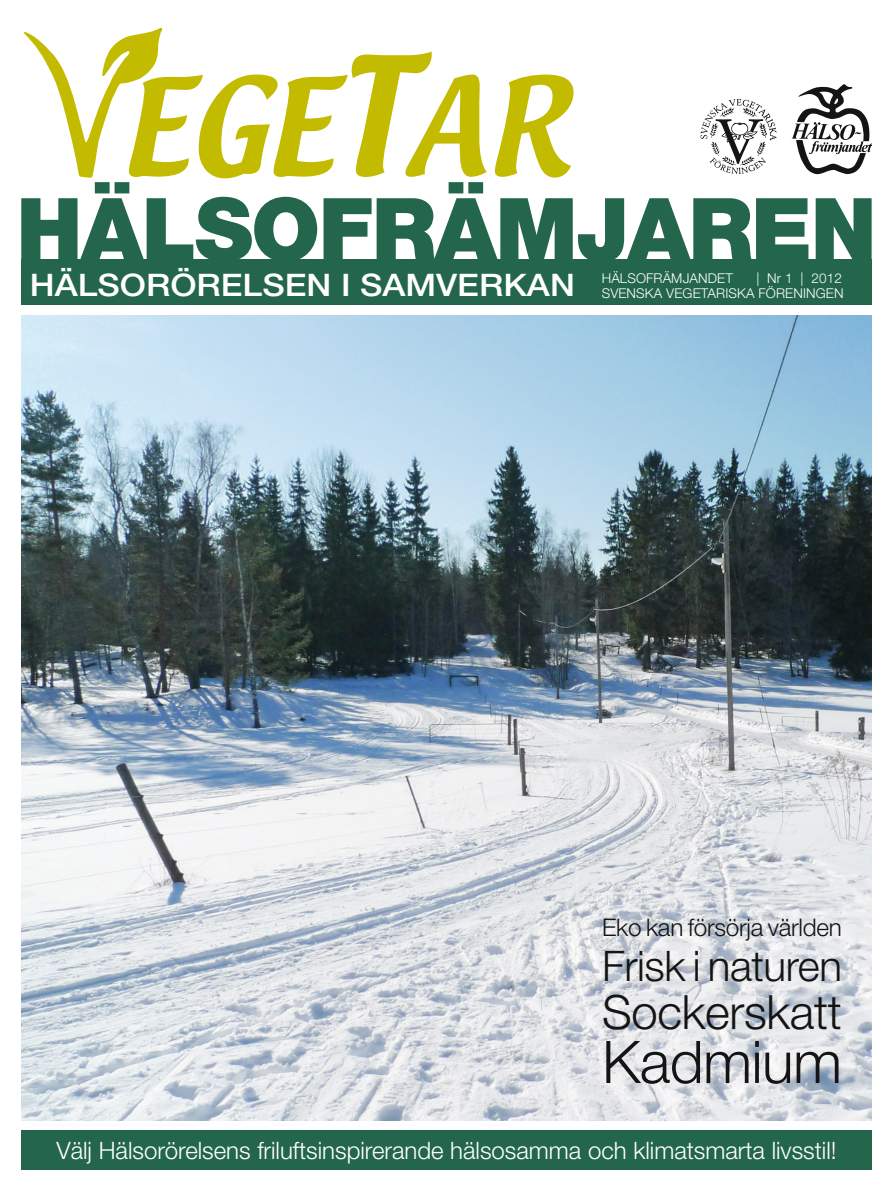
<style>
.page{position:relative;width:893px;height:1191px;background:#fff}
.page>*{position:absolute;margin:0;border:0;box-sizing:border-box;transform-origin:0 0}
.t1{font:118.8px "Textile";color:#c3bb00}
.t2{font:900 87px "Helvetica Neue";letter-spacing:-.02em;color:#23664b}
.t3{font:300 58.8px "Helvetica Neue";letter-spacing:-.01em;color:#131413}
.t4{font:300 47.25px "Helvetica Neue";letter-spacing:-.005em;color:#131413}
.t5{font:300 42.15px "Helvetica Neue";letter-spacing:-.01em;color:#131413}
.t6{font:500 31.05px "Helvetica Neue";color:#fff;scale:1.11 1}
.t7{font:300 24.3px "Helvetica Neue";letter-spacing:-.01em;color:#131413}
.t8{font:300 24px "Helvetica Neue";color:#fff}
.t9{font:300 13.5px/15px "Helvetica Neue";letter-spacing:.01em;color:#fff;text-align:right}
.s1{font-size:144.9px}
</style>
<div class="page">
<img style="left:21px;top:316px;width:851px;height:804px">
<div style="left:21px;top:1130px;width:851px;height:39px;background:#23664b"></div>
<img style="left:700px;top:99px;width:76px;height:75px">
<img style="left:776px;top:84px;width:96px;height:91px">
<img style="left:24px;top:27px;width:139px;height:151px">
<div style="left:21px;top:259px;width:851px;height:46px;background:#23664b"></div>
<h1 class="t1" style="left:119px;top:44px;width:453px">EGE<span class="s1">T</span>AR</h1>
<h2 class="t2" style="left:16px;top:177px;width:862px">HÄLSOFRÄMJAREN</h2>
<p class="t6" style="left:30px;top:266px;width:493px">HÄLSORÖRELSEN I SAMVERKAN</p>
<p class="t9" style="left:602px;top:270px;width:133px">HÄLSOFRÄMJANDET</p>
<p class="t9" style="left:602px;top:270px;width:243px">| Nr 1 | 2012<br>SVENSKA VEGETARISKA FÖRENINGEN</p>
<p class="t7" style="left:602px;top:912px;width:241px">Eko kan försörja världen</p>
<h3 class="t5" style="left:602px;top:940px;width:241px">Frisk i naturen</h3>
<h3 class="t4" style="left:602px;top:983px;width:241px">Sockerskatt</h3>
<h3 class="t3" style="left:602px;top:1026px;width:241px">Kadmium</h3>
<p class="t8" style="left:56px;top:1136px;width:782px">Välj Hälsorörelsens friluftsinspirerande hälsosamma och klimatsmarta livsstil!</p>
</div>
